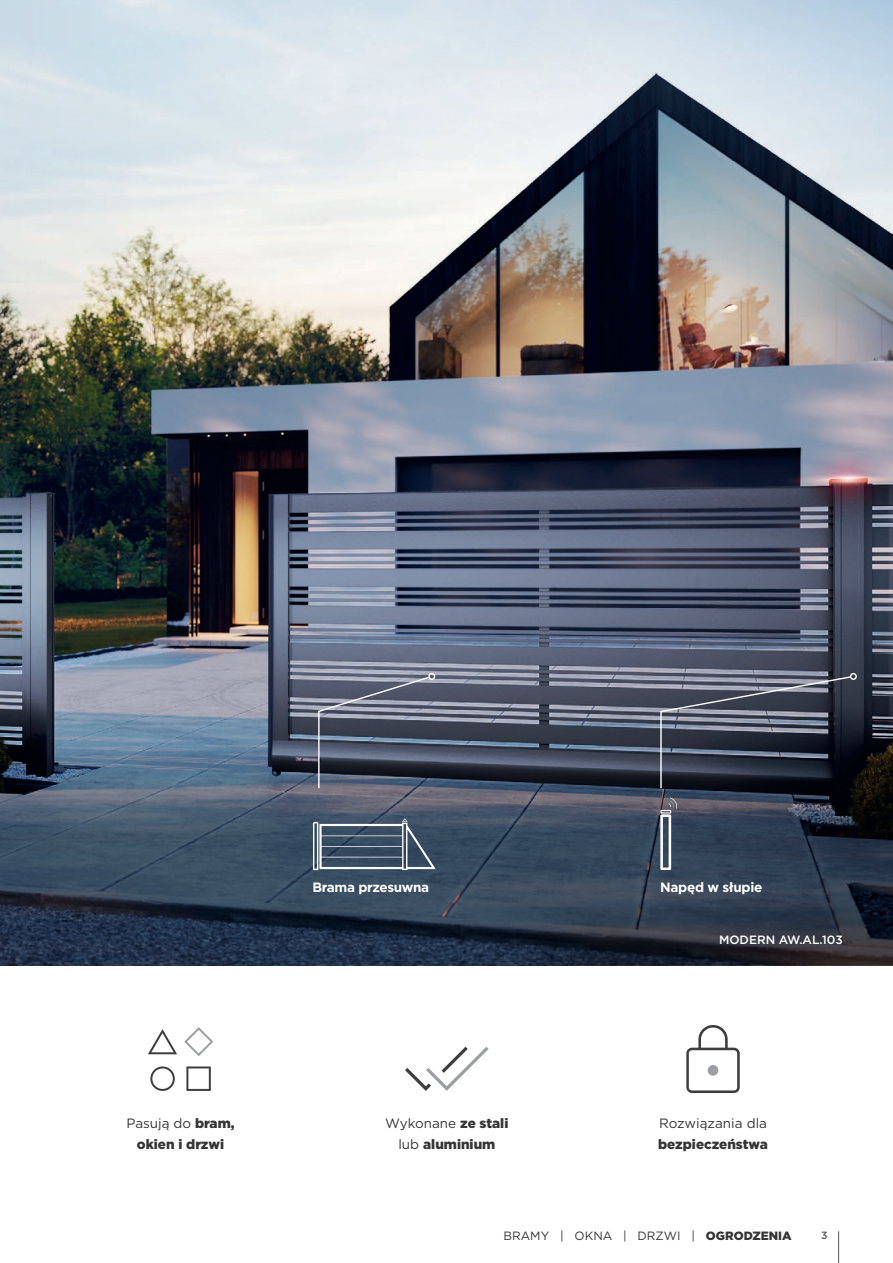
<style>
.page{position:relative;width:893px;height:1263px;background:#fff}
.page>*{position:absolute;margin:0;border:0;box-sizing:border-box;transform-origin:0 0}
.t1{font:900 13.5px/21px "Gotham";color:#363536;text-align:center}
.t2{font:13.5px/21px "Gotham";color:#363536}
.t3{font:700 13.5px "Gotham";letter-spacing:-.025em;color:#fff}
.t4{font:12px "Gotham";color:#363536}
.t5{font:500 12px "Gotham";color:#fff}
.t6{font:500 10.5px "Gotham";color:#57585a}
.s1{font-weight:400}
.s2{font-weight:900}
</style>
<div class="page">
<hr style="left:838px;top:1231px;width:1px;height:32px;background:#57585a">
<img style="left:213px;top:0;width:680px;height:643px">
<img style="left:0;top:0;width:213px;height:643px">
<img style="left:0;top:643px;width:893px;height:322px">
<svg style="left:148px;top:1027px;width:65px;height:64px"></svg>
<svg style="left:686px;top:1025px;width:54px;height:68px"></svg>
<svg style="left:405px;top:1047px;width:84px;height:44px"></svg>
<svg style="left:660px;top:675px;width:192px;height:115px;background:#404553"></svg>
<div style="left:850px;top:673px;width:7px;height:7px;border:1px solid #fff;border-radius:50%"></div>
<svg style="left:317px;top:675px;width:114px;height:115px;background:#585f70"></svg>
<div style="left:428px;top:673px;width:7px;height:7px;border:1px solid #fff;border-radius:50%"></div>
<svg style="left:313px;top:818px;width:122px;height:52px;background:#58697b"></svg>
<svg style="left:465px;top:885px;width:428px;height:80px;background:#2b3443"></svg>
<div style="left:660px;top:814px;width:11px;height:56px;border:3px solid #fff"></div>
<svg style="left:660px;top:797px;width:17px;height:16px"></svg>
<p class="t3" style="left:313px;top:878px;width:118px">Brama przesuwna</p>
<p class="t3" style="left:660px;top:878px;width:104px">Napęd w słupie</p>
<p class="t5" style="left:719px;top:932px;width:125px">MODERN AW.AL.103</p>
<p class="t1" style="left:126px;top:1112px;width:110px"><span class="s1">Pasują do</span> bram, okien i drzwi</p>
<p class="t1" style="left:385px;top:1112px;width:125px"><span class="s1">Wykonane</span> ze stali <span class="s1">lub</span> aluminium</p>
<p class="t2" style="left:658px;top:1112px;width:111px">Rozwiązania dla <span class="s2">bezpieczeństwa</span></p>
<p class="t4" style="left:503px;top:1228px;width:290px">BRAMY | OKNA | DRZWI | <span class="s2">OGRODZENIA</span></p>
<p class="t6" style="left:821px;top:1229px;width:8px">3</p>
</div>
